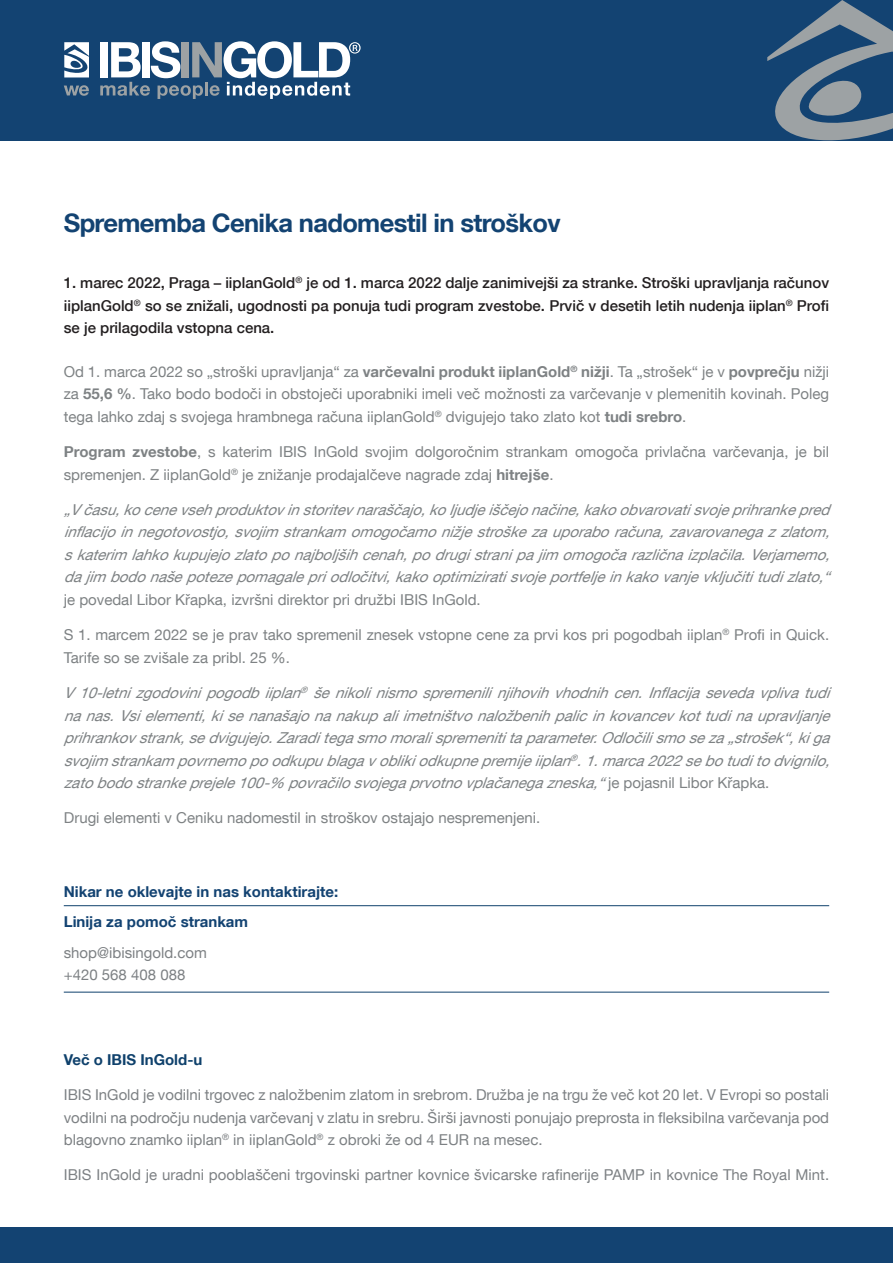
<style>
.page{position:relative;width:893px;height:1263px;background:#fff}
.page>*{position:absolute;margin:0;border:0;box-sizing:border-box;transform-origin:0 0}
.t1{font:700 25.5px "Helvetica Neue LT Com";letter-spacing:-.025em;color:#134372}
.t2{font:italic 15px/22.5px "Helvetica Neue LT Com";color:#7e8284;text-align:justify}
.t3{font:15px/22.5px "Helvetica Neue LT Com";color:#7e8284}
.t4{font:15px/22.5px "Helvetica Neue LT Com";color:#7d8184}
.t5{font:500 15px/22.5px "Helvetica Neue LT Com";color:#231f20;text-align:justify}
.t6{font:700 15px "Helvetica Neue LT Com";color:#134372}
.t7{font:700 15px "Helvetica Neue LT Com";color:#0f416c}
.s1{font-weight:700}
.s2{font-style:normal}
</style>
<div class="page">
<div style="left:0;top:0;width:893px;height:140px;background:#134372"></div>
<svg style="left:767px;top:0;width:126px;height:141px"></svg>
<div style="left:0;top:1227px;width:893px;height:36px;background:#134372"></div>
<svg style="left:64px;top:85px;width:25px;height:11px"></svg>
<svg style="left:64px;top:42px;width:25px;height:35px"></svg>
<svg style="left:100px;top:41px;width:261px;height:58px"></svg>
<hr style="left:64px;top:905px;width:765px;height:1px;background:#0f416c">
<hr style="left:64px;top:992px;width:765px;height:1px;background:#0f416c">
<h1 class="t1" style="left:64px;top:207px;width:498px">Sprememba Cenika nadomestil in stroškov</h1>
<p class="t5" style="left:64px;top:271px;width:767px">1. marec 2022, Praga – iiplanGold<sup>®</sup> je od 1. marca 2022 dalje zanimivejši za stranke. Stroški upravljanja računov iiplanGold<sup>®</sup> so se znižali, ugodnosti pa ponuja tudi program zvestobe. Prvič v desetih letih nudenja iiplan<sup>®</sup> Profi se je prilagodila vstopna cena.</p>
<p class="t3" style="left:64px;top:360px;width:767px;text-align:justify">Od 1. marca 2022 so „stroški upravljanja“ za <span class="s1">varčevalni produkt iiplanGold</span><sup>®</sup> <span class="s1">nižji</span>. Ta „strošek“ je v <span class="s1">povprečju</span> nižji za <span class="s1">55,6 %</span>. Tako bodo bodoči in obstoječi uporabniki imeli več možnosti za varčevanje v plemenitih kovinah. Poleg tega lahko zdaj s svojega hrambnega računa iiplanGold<sup>®</sup> dvigujejo tako zlato kot <span class="s1">tudi srebro</span>.</p>
<p class="t3" style="left:64px;top:440px;width:767px"><span class="s1">Program zvestobe</span>, s katerim IBIS InGold svojim dolgoročnim strankam omogoča privlačna varčevanja, je bil spremenjen. Z iiplanGold<sup>®</sup> je znižanje prodajalčeve nagrade zdaj <span class="s1">hitrejše</span>.</p>
<p class="t2" style="left:64px;top:498px;width:773px">„Včasu,kocenevsehproduktovinstoritevnaraščajo,koljudjeiščejonačine,kakoobvarovatisvojeprihrankepred inflacijoinnegotovostjo,svojim strankam omogočamonižjestroškezauporaboračuna,zavarovanegazzlatom, skaterim lahkokupujejozlatoponajboljšihcenah,podrugistranipajim omogočarazličnaizplačila.Verjamemo, dajim bodonašepotezepomagalepriodločitvi,kakooptimiziratisvojeportfeljeinkakovanjevključititudizlato,“</p>
<p class="t3" style="left:64px;top:588px;width:418px">je povedal Libor Křapka, izvršni direktor pri družbi IBIS InGold.</p>
<p class="t3" style="left:64px;top:623px;width:767px">S 1. marcem 2022 se je prav tako spremenil znesek vstopne cene za prvi kos pri pogodbah iiplan<sup>®</sup> Profi in Quick.<br>Tarife so se zvišale za pribl. 25 %.</p>
<p class="t2" style="left:64px;top:681px;width:773px">V10-letnizgodovinipogodbiiplan<sup>®</sup> šenikolinismospremenilinjihovihvhodnihcen.Inflacijasevedavplivatudi nanas.Vsielementi,kisenanašajonanakupaliimetništvonaložbenihpalicinkovancevkottudinaupravljanje prihrankovstrank,sedvigujejo.Zaraditegasmomoralispremenititaparameter.Odločilismoseza„strošek“,kiga svojim strankam povrnemopoodkupublagavoblikiodkupnepremijeiiplan<sup>®</sup>.1.marca2022sebotuditodvignilo, zatobodostrankeprejele100-% povračilosvojegaprvotnovplačanegazneska,“<span class="s2">j e p o j a s n i l L i b o r K ř a p k a .</span></p>
<p class="t3" style="left:64px;top:806px;width:478px">Drugi elementi v Ceniku nadomestil in stroškov ostajajo nespremenjeni.</p>
<p class="t6" style="left:64px;top:882px;width:276px">Nikar ne oklevajte in nas kontaktirajte:</p>
<p class="t6" style="left:64px;top:912px;width:186px">Linija za pomoč strankam</p>
<p class="t4" style="left:64px;top:941px;width:145px">shop@ibisingold.com +420 568 408 088</p>
<p class="t7" style="left:64px;top:1050px;width:140px">Več o IBIS InGold-u</p>
<p class="t4" style="left:64px;top:1083px;width:767px;text-align:justify">IBIS InGold je vodilni trgovec z naložbenim zlatom in srebrom. Družba je na trgu že več kot 20 let. V Evropi so postali vodilni na področju nudenja varčevanj v zlatu in srebru. Širši javnosti ponujajo preprosta in fleksibilna varčevanja pod blagovno znamko iiplan<sup>®</sup> in iiplanGold<sup>®</sup> z obroki že od 4 EUR na mesec.</p>
<p class="t4" style="left:64px;top:1163px;width:767px">IBIS InGold je uradni pooblaščeni trgovinski partner kovnice švicarske rafinerije PAMP in kovnice The Royal Mint.</p>
</div>
